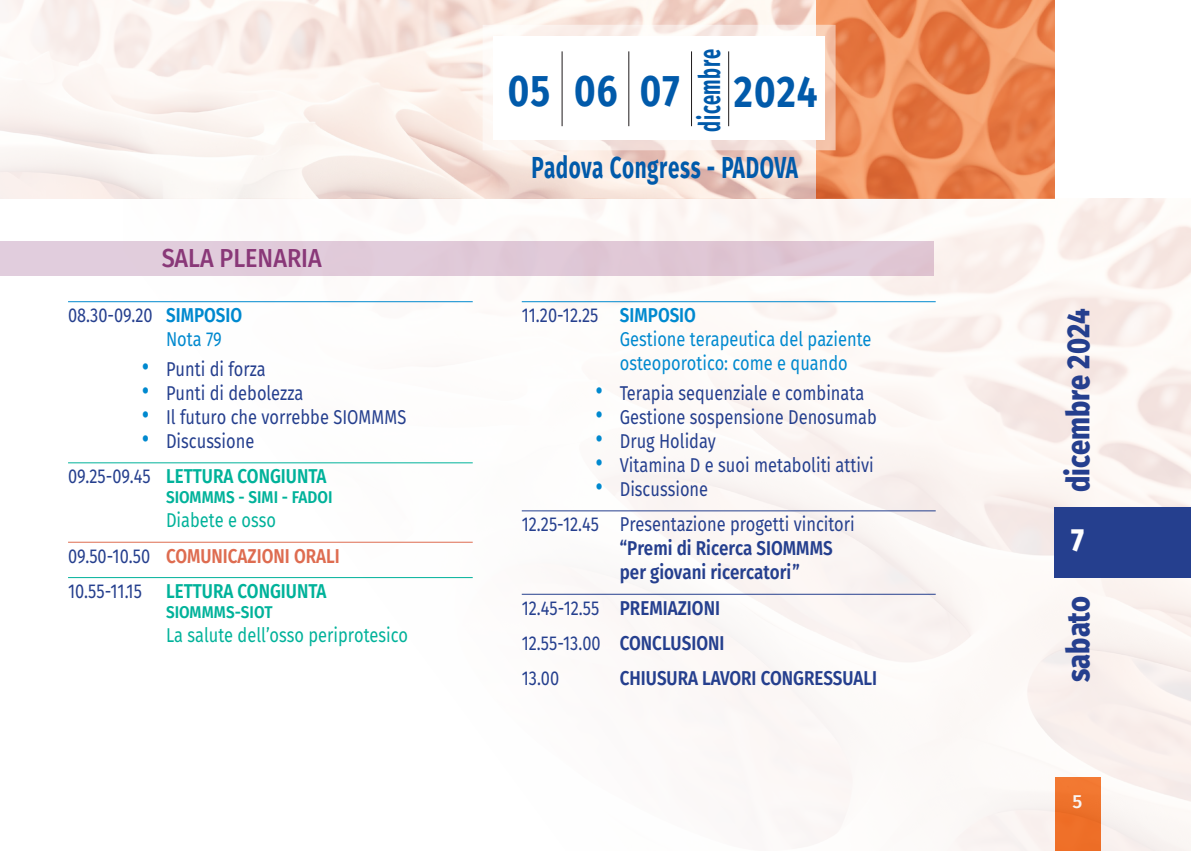
<style>
.page{position:relative;width:1191px;height:851px;background:#fff}
.page>*{position:absolute;margin:0;border:0;box-sizing:border-box;transform-origin:0 0}
.t1{font:700 44.2px "Fira Sans";letter-spacing:.03em;color:#015aaa;scale:.83 1}
.t2{font:800 32px "Fira Sans";color:#253f8e;scale:.85 1}
.t3{font:800 32px "Fira Sans";color:#fff;scale:.85 1}
.t4{font:700 30.4px "Fira Sans";letter-spacing:.03em;color:#015aaa;scale:.68 1}
.t5{font:700 29.6px "Fira Sans";letter-spacing:.03em;color:#015aaa;scale:.62 1}
.t6{font:500 26px "Fira Sans";color:#893878;scale:.9 1}
.t7{font:20px "Fira Sans";color:#253f8e;scale:.82 1}
.t8{font:600 20px/24px "Fira Sans";color:#253f8e;scale:.85 1}
.t9{font:20px/24px "Fira Sans";color:#0089cf;scale:.82 1}
.t10{font:600 20px "Fira Sans";color:#00b29a;scale:.85 1}
.t11{font:20px "Fira Sans";color:#00b29a;scale:.82 1}
.t12{font:600 20px "Fira Sans";color:#de6c50;scale:.85 1}
.t13{font:500 19px "Fira Sans";color:#fff}
.t14{font:600 17px "Fira Sans";color:#00b29a;scale:.9 1}
.s1{font-weight:600;color:#0089cf}
.s2{font-size:28px;color:#0089cf}
.s3{font-weight:400;color:#253f8e}
.s4{font-weight:400}
.s5{font-weight:600}
</style>
<div class="page">
<img style="left:0;top:0;width:1054px;height:198px">
<div style="left:482px;top:25px;width:353px;height:125px;border:24px solid #fff"></div>
<div style="left:493px;top:37px;width:332px;height:103px;background:#fff"></div>
<hr style="left:561px;top:51px;width:1px;height:75px;background:#231f20">
<hr style="left:628px;top:51px;width:1px;height:75px;background:#231f20">
<hr style="left:691px;top:51px;width:1px;height:75px;background:#231f20">
<hr style="left:728px;top:51px;width:1px;height:75px;background:#231f20">
<img style="left:123px;top:198px;width:1068px;height:652px">
<div style="left:1054px;top:507px;width:137px;height:71px;background:#253f8e"></div>
<hr style="left:68px;top:301px;width:405px;height:1px;background:#0089cf">
<hr style="left:68px;top:462px;width:405px;height:1px;background:#00b29a">
<hr style="left:68px;top:541px;width:405px;height:1px;background:#de6c50">
<hr style="left:68px;top:577px;width:405px;height:1px;background:#00b29a">
<hr style="left:522px;top:301px;width:413px;height:1px;background:#0089cf">
<hr style="left:522px;top:510px;width:413px;height:1px;background:#253f8e">
<hr style="left:522px;top:593px;width:413px;height:1px;background:#253f8e">
<div style="left:0;top:241px;width:933px;height:34px;background:#e1cad9"></div>
<p class="t6" style="left:162px;top:237px;width:179px">SALA PLENARIA</p>
<p class="t7" style="left:68px;top:300px;width:214px">08.30-09.20 <span class="s1">SIMPOSIO</span></p>
<p class="t9" style="left:166px;top:326px;width:69px">Nota 79</p>
<p class="t7" style="left:142px;top:353px;width:153px"><span class="s2">•</span> Punti di forza</p>
<p class="t7" style="left:142px;top:377px;width:199px"><span class="s2">•</span> Punti di debolezza</p>
<p class="t7" style="left:142px;top:401px;width:324px"><span class="s2">•</span> Il futuro che vorrebbe SIOMMMS</p>
<p class="t7" style="left:142px;top:425px;width:139px"><span class="s2">•</span> Discussione</p>
<p class="t10" style="left:68px;top:459px;width:305px"><span class="s3">09.25-09.45</span> LETTURA CONGIUNTA</p>
<p class="t14" style="left:166px;top:483px;width:186px">SIOMMMS - SIMI - FADOI</p>
<p class="t11" style="left:166px;top:505px;width:135px">Diabete e osso</p>
<p class="t12" style="left:68px;top:539px;width:321px"><span class="s3">09.50-10.50</span> COMUNICAZIONI ORALI</p>
<p class="t10" style="left:68px;top:574px;width:305px"><span class="s3">10.55-11.15</span> LETTURA CONGIUNTA</p>
<p class="t14" style="left:166px;top:598px;width:120px">SIOMMMS-SIOT</p>
<p class="t11" style="left:166px;top:619px;width:296px">La salute dell’osso periprotesico</p>
<h1 class="t1" style="left:508px;top:53px;width:208px">05 06 07</h1>
<h3 class="t5" style="left:685px;top:131px;width:134px;rotate:-90deg">dicembre</h3>
<h1 class="t1" style="left:734px;top:54px;width:102px">2024</h1>
<h3 class="t4" style="left:531px;top:142px;width:393px">Padova Congress - PADOVA</h3>
<p class="t7" style="left:522px;top:300px;width:214px">11.20-12.25 <span class="s1">SIMPOSIO</span></p>
<p class="t9" style="left:620px;top:326px;width:308px">Gestione terapeutica del paziente osteoporotico: come e quando</p>
<p class="t7" style="left:595px;top:377px;width:329px"><span class="s2">•</span> Terapia sequenziale e combinata</p>
<p class="t7" style="left:595px;top:401px;width:344px"><span class="s2">•</span> Gestione sospensione Denosumab</p>
<p class="t7" style="left:595px;top:425px;width:148px"><span class="s2">•</span> Drug Holiday</p>
<p class="t7" style="left:595px;top:449px;width:341px"><span class="s2">•</span> Vitamina D e suoi metaboliti attivi</p>
<p class="t7" style="left:595px;top:473px;width:139px"><span class="s2">•</span> Discussione</p>
<p class="t8" style="left:620px;top:511px;width:278px;text-indent:-98px"><span class="s4">12.25-12.45 Presentazione progetti vincitori </span>“Premi di Ricerca SIOMMMS per giovani ricercatori”</p>
<p class="t7" style="left:522px;top:592px;width:243px">12.45-12.55 <span class="s5">PREMIAZIONI</span></p>
<p class="t7" style="left:522px;top:627px;width:249px">12.55-13.00 <span class="s5">CONCLUSIONI</span></p>
<p class="t7" style="left:522px;top:663px;width:47px">13.00</p>
<p class="t8" style="left:620px;top:665px;width:304px">CHIUSURA LAVORI CONGRESSUALI</p>
<h2 class="t2" style="left:1050px;top:491px;width:217px;rotate:-90deg">dicembre 2024</h2>
<p class="t3" style="left:1071px;top:511px;width:17px">7</p>
<p class="t2" style="left:1050px;top:682px;width:102px;rotate:-90deg">sabato</p>
<p class="t13" style="left:1072px;top:786px;width:11px">5</p>
</div>
